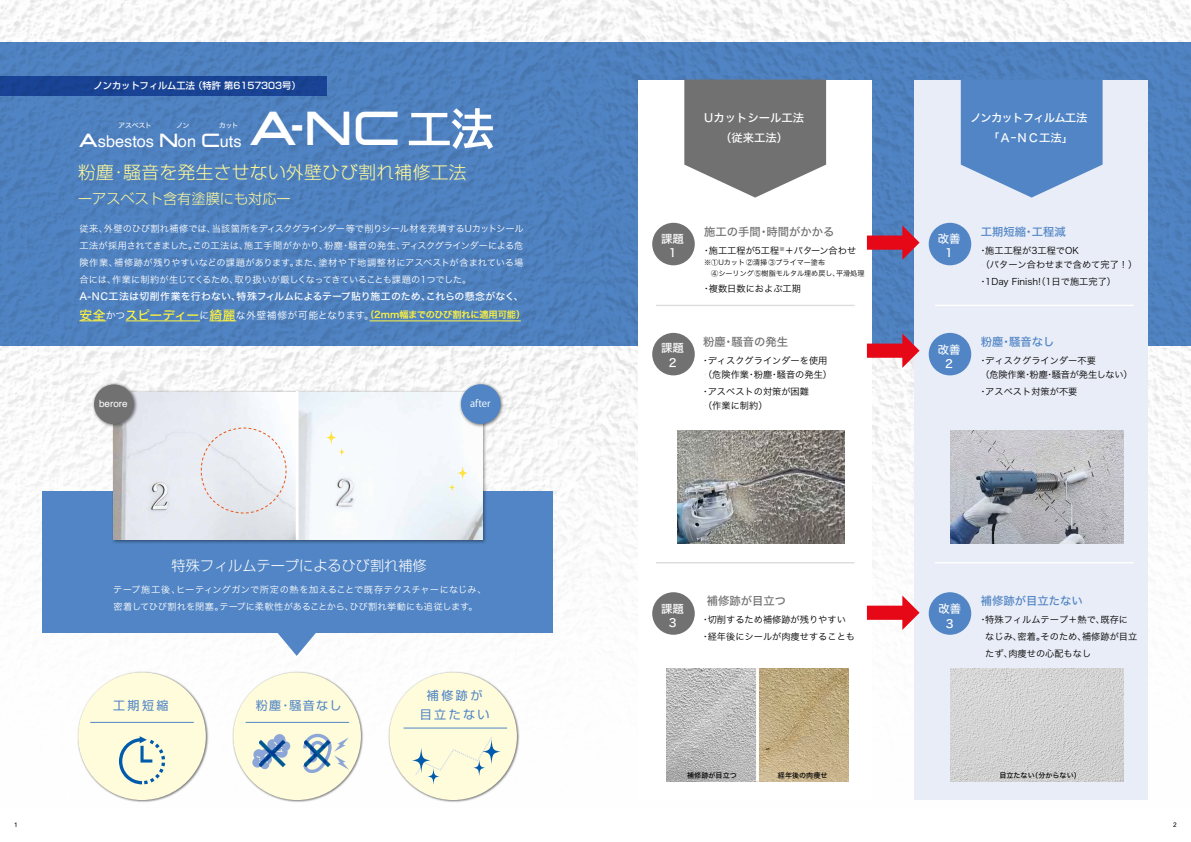
<style>
.page{position:relative;width:1191px;height:842px;background:#fff}
.page>*{position:absolute;margin:0;border:0;box-sizing:border-box;transform-origin:0 0}
.t1{font:49.6px "Gotthard";color:#fff}
.t2{font:500 41.8px "Shin Go Pro";color:#005bac}
.t3{font:300 17.7px "Shin Go Pro";letter-spacing:.02em;color:#fff899}
.t4{font:16.3px "Helvetica";color:#fff}
.t5{font:300 14.2px "Shin Go Pro";color:#fff}
.t6{font:300 14.2px "Shin Go Pro";color:#fff899}
.t7{font:12px/19.8px "Shin Go Pro";letter-spacing:.2em;color:#5185c5;text-align:center}
.t8{font:11.3px/14.2px "Hira Kaku Std W5";color:#fff;text-align:center}
.t9{font:11.3px "Hira Kaku Std W5";color:#727171}
.t10{font:11.3px "Hira Kaku Std W5";color:#5185c5}
.t11{font:11.3px/19.8px "Hira Kaku Std W5";letter-spacing:-.07em;color:#fff;text-align:center}
.t12{font:9.9px "Hira Kaku Std W5";letter-spacing:.01em;color:#fff}
.t13{font:9.9px "Helvetica";color:#fff}
.t14{font:9.9px "Koz Go Pr 6 N";color:#fff}
.t15{font:9.2px/17px "Hira Kaku Std W3";letter-spacing:-.005em;color:#fff;text-align:justify}
.t16{font:9.2px/14.2px "Hira Kaku Std W3";color:#000}
.t17{font:9.2px "Hira Kaku Std W6";letter-spacing:-.015em;color:#fff33f}
.t18{font:500 9.2px "Shin Go Pro";color:#fff}
.t19{font:7.1px/11.3px "Hira Kaku Std W3";color:#000}
.t20{font:7.1px "Hira Kaku Std W5";color:#000}
.t21{font:7.1px "Hira Kaku Std W4";letter-spacing:-.09em;color:#fff}
.t22{font:500 6.4px "Avenir";color:#000}
.s1{font-family:"Gotthard";font-size:19.8px}
.s2{font-family:"Hira Kaku Std W5";font-size:12.8px}
.s3{font-family:"Hira Kaku Std W3";font-size:9.9px;color:#fff}
.s4{color:#e6e6e6}
.s5{color:#e9edf7}
</style>
<div class="page">
<img style="left:0;top:0;width:595px;height:633px">
<div style="left:0;top:43px;width:595px;height:303px;background:#5185c5"></div>
<img style="left:77px;top:671px;width:132px;height:131px">
<div style="left:78px;top:672px;width:128px;height:128px;background:#fffcdb;border-radius:50%"></div>
<img style="left:232px;top:671px;width:131px;height:131px">
<div style="left:233px;top:672px;width:128px;height:128px;background:#fffcdb;border-radius:50%"></div>
<img style="left:388px;top:671px;width:132px;height:131px">
<div style="left:389px;top:672px;width:128px;height:128px;background:#fffcdb;border-radius:50%"></div>
<div style="left:43px;top:491px;width:510px;height:142px;background:#5185c5"></div>
<img style="left:110px;top:389px;width:378px;height:154px">
<svg style="left:277px;top:633px;width:39px;height:23px"></svg>
<svg style="left:119px;top:736px;width:46px;height:48px"></svg>
<svg style="left:252px;top:734px;width:38px;height:35px"></svg>
<svg style="left:303px;top:734px;width:46px;height:39px"></svg>
<svg style="left:415px;top:736px;width:77px;height:39px"></svg>
<svg style="left:412px;top:748px;width:18px;height:25px"></svg>
<svg style="left:427px;top:768px;width:12px;height:17px"></svg>
<svg style="left:482px;top:739px;width:18px;height:25px"></svg>
<svg style="left:473px;top:759px;width:12px;height:17px"></svg>
<hr style="left:90px;top:722px;width:104px;height:1px;background:#5185c5">
<hr style="left:245px;top:722px;width:104px;height:1px;background:#5185c5">
<hr style="left:403px;top:728px;width:104px;height:1px;background:#5185c5">
<svg style="left:409px;top:108px;width:84px;height:41px"></svg>
<div style="left:0;top:76px;width:327px;height:20px;background:#194394"></div>
<img style="left:113px;top:392px;width:369px;height:148px">
<svg style="left:186px;top:427px;width:101px;height:86px"></svg>
<svg style="left:79px;top:321px;width:27px;height:1px"></svg>
<hr style="left:126px;top:321px;width:74px;height:1px;background:#fff33f">
<svg style="left:209px;top:321px;width:27px;height:1px"></svg>
<hr style="left:370px;top:321px;width:151px;height:1px;background:#fff33f">
<hr style="left:296px;top:391px;width:2px;height:149px;background:#fff">
<img style="left:91px;top:381px;width:48px;height:49px">
<div style="left:94px;top:384px;width:40px;height:40px;background:#727171;border-radius:50%"></div>
<img style="left:457px;top:381px;width:49px;height:48px">
<div style="left:461px;top:384px;width:39px;height:40px;background:#5185c5;border-radius:50%"></div>
<svg style="left:325px;top:430px;width:12px;height:15px"></svg>
<svg style="left:338px;top:447px;width:7px;height:10px"></svg>
<svg style="left:457px;top:465px;width:11px;height:16px"></svg>
<svg style="left:449px;top:483px;width:6px;height:9px"></svg>
<img style="left:595px;top:0;width:596px;height:800px">
<div style="left:595px;top:43px;width:596px;height:303px;background:#5185c5"></div>
<div style="left:638px;top:80px;width:234px;height:719px;background:#fff"></div>
<div style="left:914px;top:80px;width:234px;height:719px;background:#e9edf7"></div>
<svg style="left:684px;top:80px;width:142px;height:118px"></svg>
<div style="left:652px;top:223px;width:43px;height:42px;background:#727171;border-radius:50%"></div>
<div style="left:652px;top:333px;width:43px;height:42px;background:#727171;border-radius:50%"></div>
<div style="left:652px;top:592px;width:43px;height:43px;background:#727171;border-radius:50%"></div>
<svg style="left:960px;top:80px;width:142px;height:118px"></svg>
<div style="left:928px;top:223px;width:43px;height:42px;background:#5185c5;border-radius:50%"></div>
<div style="left:928px;top:333px;width:43px;height:42px;background:#5185c5;border-radius:50%"></div>
<div style="left:928px;top:592px;width:43px;height:43px;background:#5185c5;border-radius:50%"></div>
<hr style="left:656px;top:305px;width:198px;height:1px;background:#dcdddd">
<hr style="left:656px;top:562px;width:198px;height:1px;background:#dcdddd">
<hr style="left:935px;top:305px;width:198px;height:1px;background:#fff">
<hr style="left:935px;top:562px;width:198px;height:1px;background:#fff">
<img style="left:677px;top:430px;width:167px;height:113px">
<img style="left:950px;top:430px;width:173px;height:113px">
<img style="left:667px;top:668px;width:181px;height:113px">
<img style="left:950px;top:668px;width:173px;height:113px">
<hr style="left:756px;top:668px;width:3px;height:113px;background:#fff">
<div style="left:867px;top:236px;width:37px;height:14px;background:#e60816"></div>
<svg style="left:902px;top:225px;width:17px;height:35px"></svg>
<div style="left:867px;top:344px;width:37px;height:14px;background:#e60816"></div>
<svg style="left:902px;top:333px;width:17px;height:35px"></svg>
<div style="left:867px;top:606px;width:37px;height:14px;background:#e60816"></div>
<svg style="left:902px;top:595px;width:17px;height:35px"></svg>
<p class="t18" style="left:94px;top:78px;width:209px">ノンカットフィルム工法 （特許 第6157303号）</p>
<h1 class="t1" style="left:246px;top:102px;width:158px">A-NC</h1>
<p class="t21" style="left:118px;top:120px;width:122px">アスベスト　　　 ノン　　　 カット</p>
<p class="t8" style="left:704px;top:108px;width:101px;line-height:19.8px">Uカットシール工法（従来工法）</p>
<p class="t11" style="left:970px;top:108px;width:119px">ノンカットフィルム工法「ＡｰＮＣ工法」</p>
<h3 class="t4" style="left:78px;top:128px;width:165px"><span class="s1">A</span>sbestos <span class="s1">N</span>on <span class="s1">C</span>uts</h3>
<h3 class="t3" style="left:78px;top:158px;width:390px">粉塵・騒音を発生させない外壁ひび割れ補修工法</h3>
<h3 class="t6" style="left:78px;top:187px;width:214px">ーアスベスト含有塗膜にも対応ー</h3>
<p class="t15" style="left:79px;top:220px;width:446px">従来、外壁のひび割れ補修では、当該箇所をディスクグラインダー等で削りシール材を充填するUカットシール工法が採用されてきました。この工法は、施工手間がかかり、粉塵・騒音の発生、ディスクグラインダーによる危険作業、補修跡が残りやすいなどの課題があります。また、塗材や下地調整材にアスベストが含まれている場合には、作業に制約が生じてくるため、取り扱いが厳しくなってきていることも課題の1つでした。</p>
<p class="t12" style="left:79px;top:288px;width:446px">A-NC工法は切削作業を行わない、特殊フィルムによるテープ貼り施工のため、これらの懸念がなく、</p>
<p class="t17" style="left:79px;top:308px;width:447px"><span class="s2">安全</span><span class="s3">かつ</span><span class="s2">スピーディー</span><span class="s3">に</span><span class="s2">綺麗</span><span class="s3">な外壁補修が可能となります。</span>（2mm幅までのひび割れに適用可能）</p>
<p class="t13" style="left:99px;top:396px;width:30px">berore</p>
<p class="t14" style="left:470px;top:398px;width:22px">after</p>
<h3 class="t5" style="left:171px;top:554px;width:257px">特殊フィルムテープによるひび割れ補修</h3>
<p class="t15" style="left:113px;top:581px;width:375px">テープ施工後、ヒーティングガンで所定の熱を加えることで既存テクスチャーになじみ、密着してひび割れを閉塞。テープに柔軟性があることから、ひび割れ挙動にも追従します。</p>
<h3 class="t7" style="left:113px;top:694px;width:57px">工期短縮</h3>
<h3 class="t7" style="left:256px;top:694px;width:87px">粉塵・騒音なし</h3>
<h3 class="t7" style="left:420px;top:684px;width:71px">補修跡が目立たない</h3>
<h2 class="t2" style="left:252px;top:720px;width:88px">××</h2>
<p class="t8" style="left:661px;top:232px;width:24px">課題<br>1</p>
<p class="t9" style="left:704px;top:223px;width:132px">施工の手間・時間がかかる</p>
<p class="t16" style="left:702px;top:243px;width:156px">・施工工程が5工程<sup>※</sup>＋パターン合わせ</p>
<p class="t19" style="left:704px;top:256px;width:162px">※①Uカット②清掃 ③プライマー塗布<br>　④シーリング⑤樹脂モルタル埋め戻し、平滑処理</p>
<p class="t16" style="left:702px;top:281px;width:101px">・複数日数におよぶ工期</p>
<p class="t8" style="left:937px;top:232px;width:24px">改善<br>1</p>
<p class="t10" style="left:980px;top:223px;width:87px">工期短縮・工程減</p>
<p class="t16" style="left:978px;top:243px;width:160px">・施工工程が3工程でOK<br><span class="s4">・</span>（パターン合わせまで含めて完了！）</p>
<p class="t16" style="left:978px;top:274px;width:139px">・1Day Finish!（1日で施工完了）</p>
<p class="t8" style="left:661px;top:341px;width:24px">課題<br>2</p>
<p class="t9" style="left:703px;top:333px;width:87px">粉塵・騒音の発生</p>
<p class="t16" style="left:701px;top:353px;width:133px">・ディスクグラインダーを使用<span class="s4">・</span>（危険作業・粉塵・騒音の発生）</p>
<p class="t16" style="left:701px;top:384px;width:110px">・アスベストの対策が困難<span class="s4">・</span>（作業に制約）</p>
<p class="t8" style="left:937px;top:342px;width:24px">改善<br>2</p>
<p class="t10" style="left:980px;top:333px;width:75px">粉塵・騒音なし</p>
<p class="t16" style="left:978px;top:353px;width:156px">・ディスクグラインダー不要<br><span class="s5">・</span>（危険作業・粉塵・騒音が発生しない）</p>
<p class="t16" style="left:978px;top:384px;width:101px">・アスベスト対策が不要</p>
<p class="t8" style="left:661px;top:602px;width:24px">課題<br>3</p>
<p class="t9" style="left:707px;top:592px;width:81px">補修跡が目立つ</p>
<p class="t16" style="left:701px;top:611px;width:156px;line-height:17px">・切削するため補修跡が残りやすい・経年後にシールが肉痩せすることも</p>
<p class="t8" style="left:938px;top:602px;width:24px">改善<br>3</p>
<p class="t10" style="left:980px;top:592px;width:104px">補修跡が目立たない</p>
<p class="t16" style="left:978px;top:611px;width:160px;line-height:17px">・特殊フィルムテープ＋熱で、既存に<span class="s5">・</span>なじみ、密着。そのため、補修跡が目立<span class="s5">・</span>たず、肉痩せの心配もなし</p>
<p class="t20" style="left:687px;top:769px;width:51px">補修跡が目立つ</p>
<p class="t20" style="left:778px;top:769px;width:51px">経年後の肉痩せ</p>
<p class="t20" style="left:999px;top:769px;width:83px">目立たない（分からない）</p>
<p class="t22" style="left:14px;top:819px;width:5px">1</p>
<p class="t22" style="left:1173px;top:819px;width:5px">2</p>
</div>
